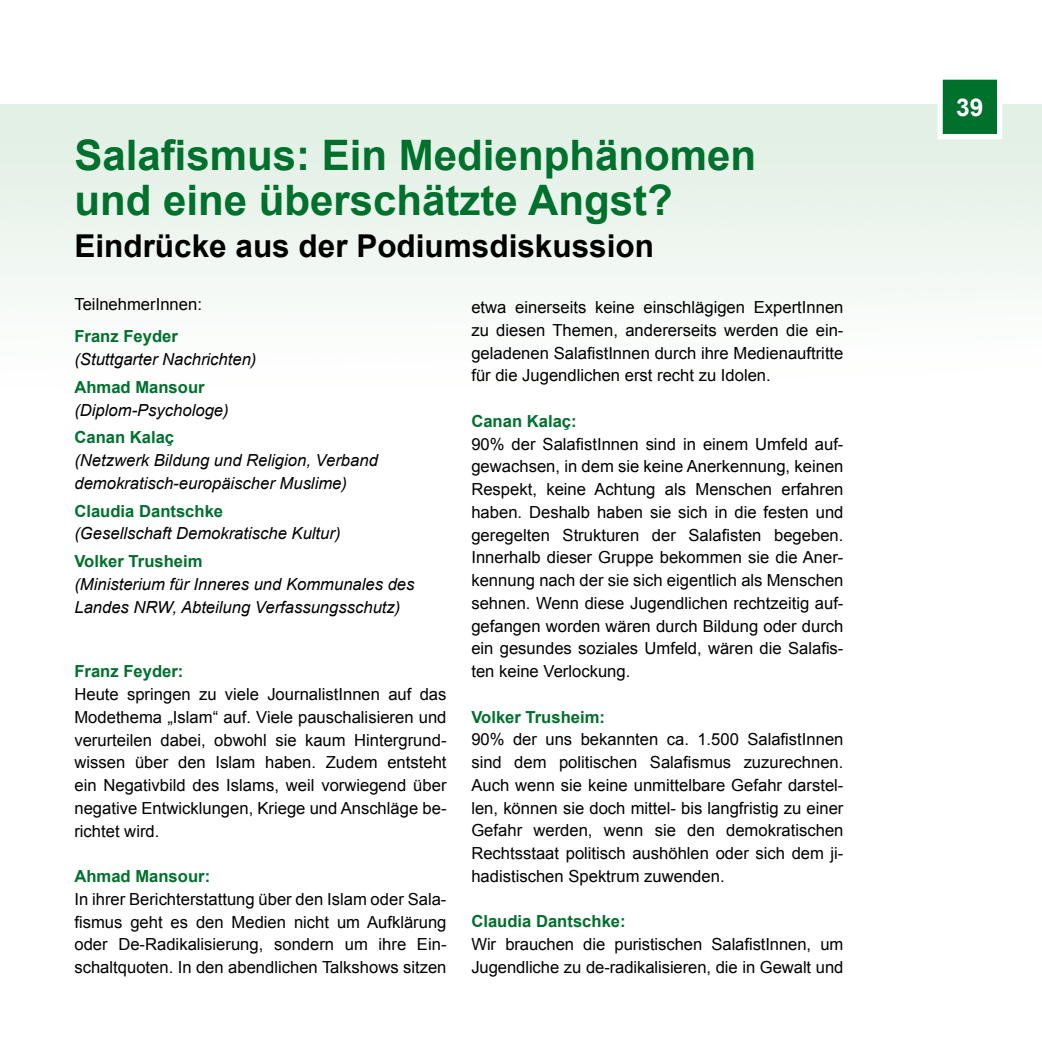
<style>
.page{position:relative;width:1042px;height:1042px;background:#fff}
.page>*{position:absolute;margin:0;border:0;box-sizing:border-box;transform-origin:0 0}
.t1{font:700 42px/45.5px "Arial";color:#00702d}
.t2{font:700 31.5px "Arial";color:#000}
.t3{font:700 24.5px "Arial";color:#fff}
.t4{font:16.62px/22.8px "Arial";color:#000;text-align:justify}
.t5{font:italic 16.62px/22.8px "Arial";color:#000}
.t6{font:700 16.62px "Arial";color:#00702d}
</style>
<div class="page">
<div style="left:940px;top:77px;width:59px;height:60px;background:#00702d"></div>
<div style="left:937px;top:74px;width:65px;height:65px;border:5px solid #fff"></div>
<h1 class="t1" style="left:74px;top:132px;width:683px">Salafismus: Ein Medienphänomen und eine überschätzte Angst?</h1>
<h2 class="t2" style="left:74px;top:224px;width:581px">Eindrücke aus der Podiumsdiskussion</h2>
<p class="t4" style="left:74px;top:292px;width:129px">TeilnehmerInnen:</p>
<p class="t6" style="left:74px;top:325px;width:105px">Franz Feyder</p>
<p class="t5" style="left:74px;top:348px;width:184px">(Stuttgarter Nachrichten)</p>
<p class="t6" style="left:74px;top:375px;width:132px">Ahmad Mansour</p>
<p class="t5" style="left:74px;top:399px;width:156px">(Diplom-Psychologe)</p>
<p class="t6" style="left:74px;top:426px;width:101px">Canan Kalaç</p>
<p class="t5" style="left:74px;top:449px;width:305px">(Netzwerk Bildung und Religion, Verband demokratisch-europäischer Muslime)</p>
<p class="t6" style="left:74px;top:499px;width:150px">Claudia Dantschke</p>
<p class="t5" style="left:74px;top:522px;width:268px">(Gesellschaft Demokratische Kultur)</p>
<p class="t6" style="left:74px;top:549px;width:130px">Volker Trusheim</p>
<p class="t5" style="left:74px;top:573px;width:341px">(Ministerium für Inneres und Kommunales des<br>Landes NRW, Abteilung Verfassungsschutz)</p>
<p class="t6" style="left:74px;top:660px;width:111px">Franz Feyder:</p>
<p class="t4" style="left:74px;top:683px;width:374px">Heute springen zu viele JournalistInnen auf das Modethema „Islam“ auf. Viele pauschalisieren und verurteilen dabei, obwohl sie kaum Hintergrund&shy;wissen über den Islam haben. Zudem entsteht ein Negativbild des Islams, weil vorwiegend über negative Entwicklungen, Kriege und Anschläge be&shy;richtet wird.</p>
<p class="t6" style="left:74px;top:864px;width:137px">Ahmad Mansour:</p>
<p class="t4" style="left:74px;top:887px;width:374px">In ihrer Berichterstattung über den Islam oder Sala&shy;fismus geht es den Medien nicht um Aufklärung oder De-Radikalisierung, sondern um ihre Ein&shy;schaltquoten. In den abendlichen Talkshows sitzen</p>
<p class="t4" style="left:471px;top:296px;width:374px">etwa einerseits keine einschlägigen ExpertInnen zu diesen Themen, andererseits werden die ein&shy;geladenen SalafistInnen durch ihre Medienauftritte für die Jugendlichen erst recht zu Idolen.</p>
<p class="t6" style="left:471px;top:409px;width:107px">Canan Kalaç:</p>
<p class="t4" style="left:471px;top:432px;width:374px">90% der SalafistInnen sind in einem Umfeld auf&shy;gewachsen, in dem sie keine Anerkennung, keinen Respekt, keine Achtung als Menschen erfahren haben. Deshalb haben sie sich in die festen und geregelten Strukturen der Salafisten begeben.<br>Innerhalb dieser Gruppe bekommen sie die Aner&shy;kennung nach der sie sich eigentlich als Menschen sehnen. Wenn diese Jugendlichen rechtzeitig auf&shy;gefangen worden wären durch Bildung oder durch ein gesundes soziales Umfeld, wären die Salafis&shy;ten keine Verlockung.</p>
<p class="t6" style="left:471px;top:705px;width:135px">Volker Trusheim:</p>
<p class="t4" style="left:471px;top:728px;width:374px">90% der uns bekannten ca. 1.500 SalafistInnen sind dem politischen Salafismus zuzurechnen.<br>Auch wenn sie keine unmittelbare Gefahr darstel&shy;len, können sie doch mittel- bis langfristig zu einer Gefahr werden, wenn sie den demokratischen Rechtsstaat politisch aushöhlen oder sich dem ji&shy;hadistischen Spektrum zuwenden.</p>
<p class="t6" style="left:471px;top:910px;width:156px">Claudia Dantschke:</p>
<p class="t4" style="left:471px;top:933px;width:373px">Wir brauchen die puristischen SalafistInnen, um<br>Jugendliche zu de-radikalisieren, die in Gewalt und</p>
<h3 class="t3" style="left:956px;top:90px;width:29px">39</h3>
</div>
